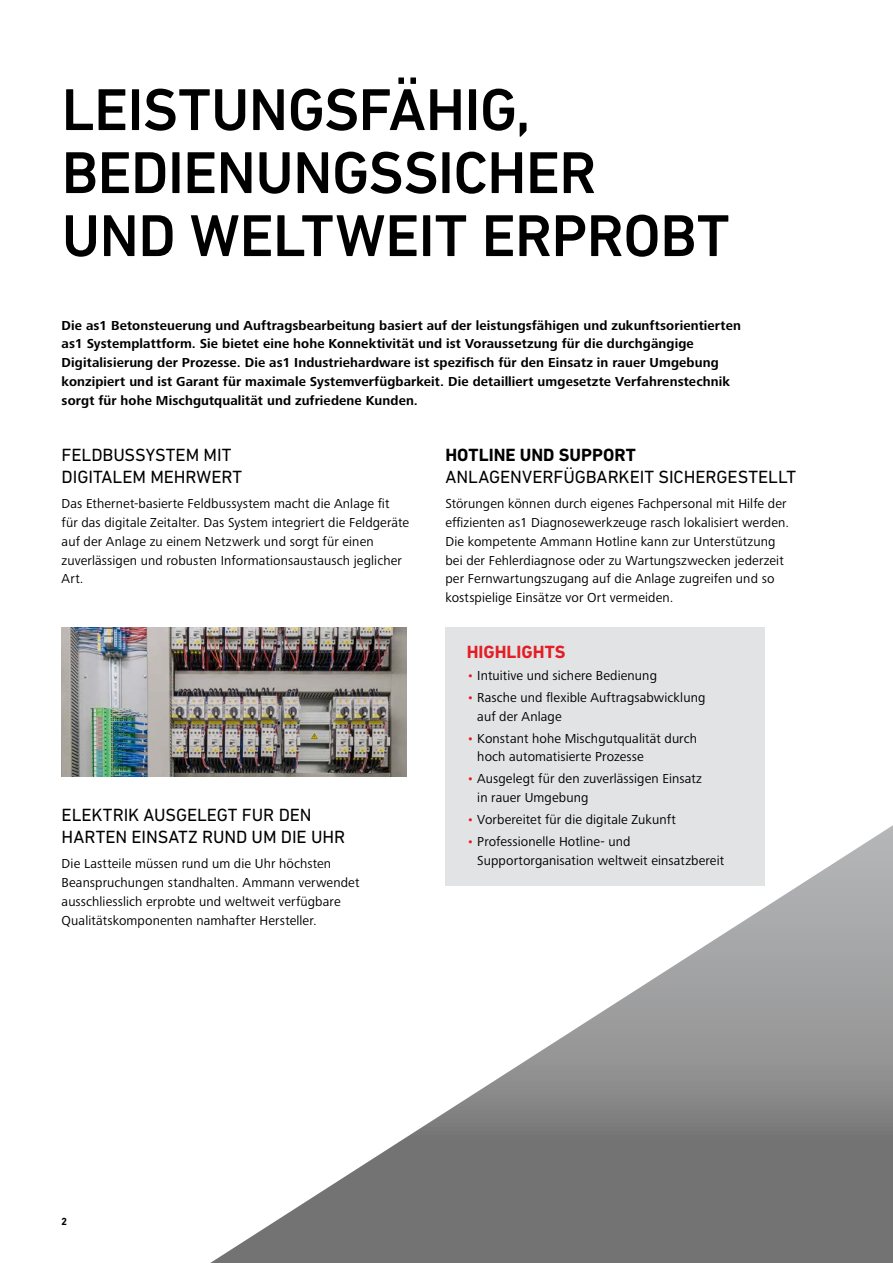
<style>
.page{position:relative;width:893px;height:1263px;background:#fff}
.page>*{position:absolute;margin:0;border:0;box-sizing:border-box;transform-origin:0 0}
.t1{font:500 60px/63px "DIN Next LT Pro";letter-spacing:-.01em;color:#000}
.t2{font:18px/22.5px "DIN Next LT Pro";letter-spacing:-.005em;color:#000}
.t3{font:700 18px "DIN Next LT Pro";color:#000}
.t4{font:700 18px "DIN Next LT Pro";color:#e21f26}
.t5{font:13.5px/18.8px "Frutiger Next LTW1 G";letter-spacing:.01em;color:#000}
.t6{font:700 13.5px/18.8px "Frutiger Next LTW1 G";letter-spacing:.01em;color:#000}
.t7{font:700 10.5px "DIN Next LT Pro";color:#000}
.s1{color:#e21f26}
</style>
<div class="page">
<svg style="left:61px;top:627px;width:832px;height:636px"></svg>
<div style="left:445px;top:628px;width:320px;height:258px;background:#e2e3e4"></div>
<h1 class="t1" style="left:62px;top:78px;width:669px">LEISTUNGSFÄHIG,<br>BEDIENUNGSSICHER<br>UND WELTWEIT ERPROBT</h1>
<p class="t6" style="left:62px;top:316px;width:681px">Die as1 Betonsteuerung und Auftragsbearbeitung basiert auf der leistungsfähigen und zukunftsorientierten as1 Systemplattform. Sie bietet eine hohe Konnektivität und ist Voraussetzung für die durchgängige Digitalisierung der Prozesse. Die as1 Industriehardware ist spezifisch für den Einsatz in rauer Umgebung konzipiert und ist Garant für maximale Systemverfügbarkeit. Die detailliert umgesetzte Verfahrenstechnik sorgt für hohe Mischgutqualität und zufriedene Kunden.</p>
<h2 class="t2" style="left:62px;top:443px;width:182px">FELDBUSSYSTEM MIT<br>DIGITALEM MEHRWERT</h2>
<p class="t5" style="left:62px;top:495px;width:349px">Das Ethernet-basierte Feldbussystem macht die Anlage fit<br>für das digitale Zeitalter. Das System integriert die Feldgeräte auf der Anlage zu einem Netzwerk und sorgt für einen zuverlässigen und robusten Informationsaustausch jeglicher Art.</p>
<h2 class="t2" style="left:62px;top:803px;width:285px">ELEKTRIK AUSGELEGT FUR DEN<br>HARTEN EINSATZ RUND UM DIE UHR</h2>
<p class="t5" style="left:62px;top:855px;width:299px">Die Lastteile müssen rund um die Uhr höchsten Beanspruchungen standhalten. Ammann verwendet ausschliesslich erprobte und weltweit verfügbare Qualitätskomponenten namhafter Hersteller.</p>
<h2 class="t3" style="left:445px;top:444px;width:192px">HOTLINE UND SUPPORT</h2>
<h2 class="t2" style="left:445px;top:465px;width:352px">ANLAGENVERFÜGBARKEIT SICHERGESTELLT</h2>
<p class="t5" style="left:445px;top:495px;width:345px">Störungen können durch eigenes Fachpersonal mit Hilfe der effizienten as1 Diagnosewerkzeuge rasch lokalisiert werden.<br>Die kompetente Ammann Hotline kann zur Unterstützung bei der Fehlerdiagnose oder zu Wartungszwecken jederzeit per Fernwartungszugang auf die Anlage zugreifen und so kostspielige Einsätze vor Ort vermeiden.</p>
<h2 class="t4" style="left:467px;top:641px;width:100px">HIGHLIGHTS</h2>
<p class="t5" style="left:467px;top:667px;width:192px"><span class="s1">•</span> Intuitive und sichere Bedienung</p>
<p class="t5" style="left:477px;top:688px;width:230px;text-indent:-11px"><span class="s1">•</span> Rasche und flexible Auftragsabwicklung auf der Anlage</p>
<p class="t5" style="left:477px;top:729px;width:221px;text-indent:-11px"><span class="s1">•</span> Konstant hohe Mischgutqualität durch hoch automatisierte Prozesse</p>
<p class="t5" style="left:477px;top:770px;width:226px;text-indent:-11px"><span class="s1">•</span> Ausgelegt für den zuverlässigen Einsatz in rauer Umgebung</p>
<p class="t5" style="left:467px;top:811px;width:211px"><span class="s1">•</span> Vorbereitet für die digitale Zukunft</p>
<p class="t5" style="left:477px;top:833px;width:248px;text-indent:-11px"><span class="s1">•</span> Professionelle Hotline- und<br>Supportorganisation weltweit einsatzbereit</p>
<p class="t7" style="left:62px;top:1216px;width:7px">2</p>
</div>
